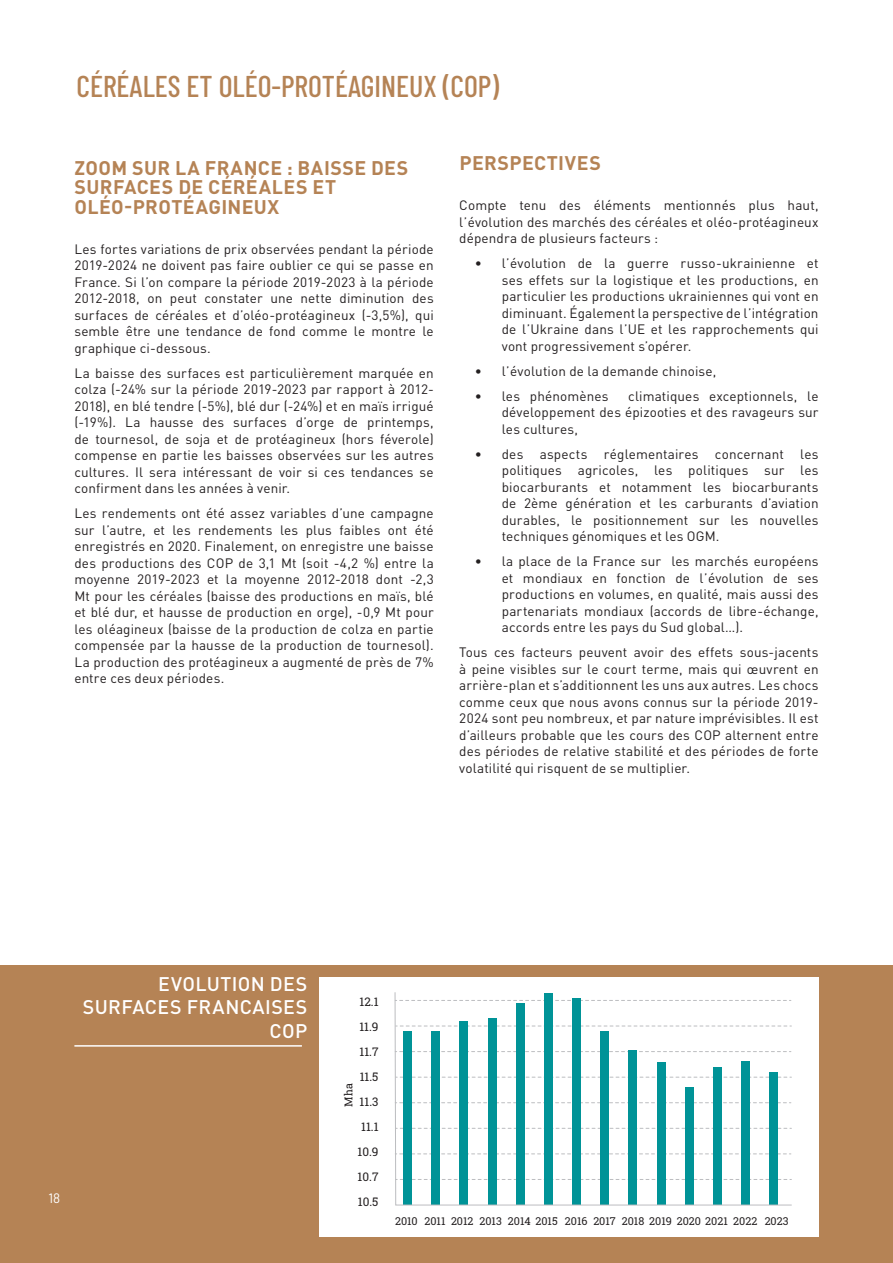
<style>
.page{position:relative;width:893px;height:1263px;background:#fff}
.page>*{position:absolute;margin:0;border:0;box-sizing:border-box;transform-origin:0 0}
.t1{font:500 30px "Barlow Condensed";color:#b58355}
.t2{font:700 19.5px/19.5px "DIN Pro";letter-spacing:.02em;color:#b58355}
.t3{font:500 19.5px/23.4px "DIN Pro";letter-spacing:.02em;color:#fff;text-align:right}
.t4{font:13.5px/16.5px "DIN Pro";letter-spacing:.01em;color:#231f20;text-align:justify}
.t5{font:13.5px "Barlow";color:#fff}
.t6{font:11.7px/24.9px "Roboto Slab";color:#231f20;text-align:center}
.t7{font:10.8px "Roboto Slab";color:#231f20}
</style>
<div class="page">
<div style="left:0;top:965px;width:893px;height:298px;background:#b58355"></div>
<div style="left:319px;top:977px;width:500px;height:259px;background:#fff"></div>
<svg style="left:394px;top:992px;width:398px;height:214px"></svg>
<hr style="left:74px;top:1045px;width:228px;height:2px;background:#fff">
<h1 class="t1" style="left:77px;top:65px;width:424px">CÉRÉALES ET OLÉO-PROTÉAGINEUX (COP)</h1>
<h2 class="t2" style="left:75px;top:156px;width:335px">ZOOM SUR LA FRANCE : BAISSE DES<br>SURFACES DE CÉRÉALES ET<br>OLÉO-PROTÉAGINEUX</h2>
<p class="t4" style="left:74px;top:239px;width:361px">Les fortes variations de prix observées pendant la période 2019-2024 ne doivent pas faire oublier ce qui se passe en France. Si l’on compare la période 2019-2023 à la période 2012-2018, on peut constater une nette diminution des surfaces de céréales et d’oléo-protéagineux (-3,5%), qui semble être une tendance de fond comme le montre le graphique ci-dessous.</p>
<p class="t4" style="left:74px;top:363px;width:361px">La baisse des surfaces est particulièrement marquée en colza (-24% sur la période 2019-2023 par rapport à 2012- 2018), en blé tendre (-5%), blé dur (-24%) et en maïs irrigué (-19%). La hausse des surfaces d’orge de printemps, de tournesol, de soja et de protéagineux (hors féverole) compense en partie les baisses observées sur les autres cultures. Il sera intéressant de voir si ces tendances se confirment dans les années à venir.</p>
<p class="t4" style="left:74px;top:504px;width:361px">Les rendements ont été assez variables d’une campagne sur l’autre, et les rendements les plus faibles ont été enregistrés en 2020. Finalement, on enregistre une baisse des productions des COP de 3,1 Mt (soit -4,2 %) entre la moyenne 2019-2023 et la moyenne 2012-2018 dont -2,3<br>Mt pour les céréales (baisse des productions en maïs, blé et blé dur, et hausse de production en orge), -0,9 Mt pour les oléagineux (baisse de la production de colza en partie compensée par la hausse de la production de tournesol).<br>La production des protéagineux a augmenté de près de 7% entre ces deux périodes.</p>
<h2 class="t2" style="left:459px;top:151px;width:143px">PERSPECTIVES</h2>
<p class="t4" style="left:459px;top:196px;width:361px">Compte tenu des éléments mentionnés plus haut, l’évolution des marchés des céréales et oléo-protéagineux dépendra de plusieurs facteurs :</p>
<p class="t4" style="left:502px;top:254px;width:318px;text-indent:-27px">• l’évolution de la guerre russo-ukrainienne et ses effets sur la logistique et les productions, en particulier les productions ukrainiennes qui vont en diminuant. Également la perspective de l’intégration de l’Ukraine dans l’UE et les rapprochements qui vont progressivement s’opérer.</p>
<p class="t4" style="left:475px;top:361px;width:243px">• l’évolution de la demande chinoise,</p>
<p class="t4" style="left:475px;top:386px;width:135px">• les phénomènes</p>
<p class="t4" style="left:502px;top:386px;width:318px;text-indent:126px">climatiques exceptionnels, le développement des épizooties et des ravageurs sur les cultures,</p>
<p class="t4" style="left:502px;top:444px;width:318px;text-indent:-27px">• des aspects réglementaires concernant les politiques agricoles, les politiques sur les biocarburants et notamment les biocarburants de 2ème génération et les carburants d’aviation durables, le positionnement sur les nouvelles techniques génomiques et les OGM.</p>
<p class="t4" style="left:502px;top:552px;width:318px;text-indent:-27px">• la place de la France sur les marchés européens et mondiaux en fonction de l’évolution de ses productions en volumes, en qualité, mais aussi des partenariats mondiaux (accords de libre-échange, accords entre les pays du Sud global…).</p>
<p class="t4" style="left:459px;top:643px;width:361px">Tous ces facteurs peuvent avoir des effets sous-jacents à peine visibles sur le court terme, mais qui œuvrent en arrière-plan et s’additionnent les uns aux autres. Les chocs comme ceux que nous avons connus sur la période 2019- 2024 sont peu nombreux, et par nature imprévisibles. Il est d’ailleurs probable que les cours des COP alternent entre des périodes de relative stabilité et des périodes de forte volatilité qui risquent de se multiplier.</p>
<h2 class="t3" style="left:83px;top:970px;width:226px">EVOLUTION DES<br>SURFACES FRANCAISES<br>COP</h2>
<p class="t5" style="left:48px;top:1188px;width:13px">18</p>
<p class="t6" style="left:357px;top:989px;width:23px">12.1<br>11.9<br>11.7<br>11.5<br>11.3<br>11.1<br>10.9<br>10.7<br>10.5</p>
<p class="t7" style="left:341px;top:1107px;width:25px;rotate:-90deg">Mha</p>
<p class="t7" style="left:395px;top:1213px;width:395px">2010 2011 2012 2013 2014 2015 2016 2017 2018 2019 2020 2021 2022 2023</p>
</div>
